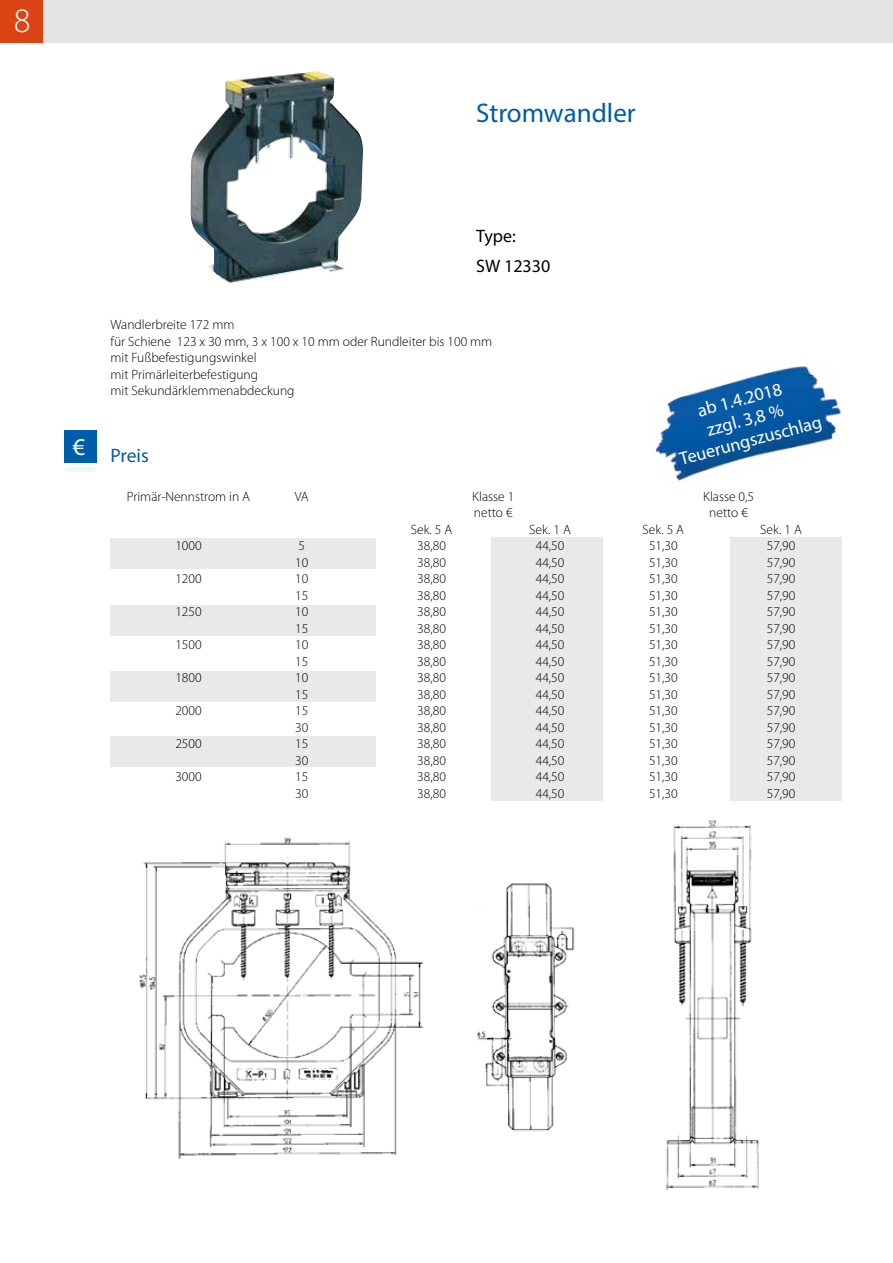
<style>
.page{position:relative;width:893px;height:1263px;background:#fff}
.page>*{position:absolute;margin:0;border:0;box-sizing:border-box;transform-origin:0 0}
.t1{font:300 34.35px "Myriad Pro";color:#fff}
.t2{font:27px "Myriad Pro";color:#005da9}
.t3{font:19.5px "Myriad Pro";letter-spacing:-.005em;color:#005da9}
.t4{font:18.3px/21px "Myriad Pro";color:#fff;text-align:center}
.t5{font:18px/30px "Myriad Pro";color:#000}
.t6{font:300 13.5px/16.5px "Myriad Pro";color:#000}
</style>
<div class="page">
<div style="left:0;top:0;width:893px;height:43px;background:#e3e3e3"></div>
<div style="left:0;top:0;width:43px;height:43px;background:#da4415"></div>
<img style="left:666px;top:820px;width:93px;height:370px">
<img style="left:139px;top:837px;width:285px;height:322px">
<img style="left:190px;top:71px;width:173px;height:212px">
<img style="left:477px;top:883px;width:98px;height:248px">
<div style="left:731px;top:537px;width:111px;height:263px;background:#e9e9e9"></div>
<div style="left:492px;top:537px;width:111px;height:263px;background:#e9e9e9"></div>
<div style="left:111px;top:538px;width:265px;height:31px;background:#e9e9e9"></div>
<div style="left:111px;top:605px;width:265px;height:31px;background:#e9e9e9"></div>
<div style="left:111px;top:671px;width:265px;height:31px;background:#e9e9e9"></div>
<div style="left:111px;top:736px;width:265px;height:31px;background:#e9e9e9"></div>
<div style="left:64px;top:467px;width:32px;height:6px;background:#f4f4f4"></div>
<div style="left:64px;top:431px;width:32px;height:32px;background:#005da9"></div>
<img style="left:655px;top:366px;width:186px;height:115px">
<h1 class="t1" style="left:14px;top:0;width:18px">8</h1>
<h2 class="t2" style="left:476px;top:97px;width:161px">Stromwandler</h2>
<h3 class="t5" style="left:476px;top:221px;width:76px">Type:<br>SW 12330</h3>
<p class="t6" style="left:111px;top:316px;width:383px">Wandlerbreite 172 mm<br>für Schiene 123 x 30 mm, 3 x 100 x 10 mm oder Rundleiter bis 100 mm mit Fußbefestigungswinkel<br>mit Primärleiterbefestigung<br>mit Sekundärklemmenabdeckung</p>
<h3 class="t4" style="left:666px;top:408px;width:148px;rotate:-15deg">ab 1.4.2018<br>zzgl. 3,8 %<br>Teuerungszuschlag</h3>
<h3 class="t3" style="left:73px;top:444px;width:78px"><sup>€</sup> Preis</h3>
<p class="t6" style="left:127px;top:488px;width:125px">Primär-Nennstrom in A</p>
<p class="t6" style="left:295px;top:488px;width:15px">VA</p>
<p class="t6" style="left:472px;top:488px;width:44px">Klasse 1</p>
<p class="t6" style="left:703px;top:488px;width:53px">Klasse 0,5</p>
<p class="t6" style="left:474px;top:505px;width:40px">netto €</p>
<p class="t6" style="left:709px;top:505px;width:40px">netto €</p>
<p class="t6" style="left:411px;top:521px;width:43px">Sek. 5 A</p>
<p class="t6" style="left:529px;top:521px;width:43px">Sek. 1 A</p>
<p class="t6" style="left:643px;top:521px;width:43px">Sek. 5 A</p>
<p class="t6" style="left:760px;top:521px;width:43px">Sek. 1 A</p>
<p class="t6" style="left:175px;top:538px;width:28px">1000</p>
<p class="t6" style="left:299px;top:538px;width:8px">5</p>
<p class="t6" style="left:417px;top:538px;width:30px">38,80</p>
<p class="t6" style="left:536px;top:538px;width:30px">44,50</p>
<p class="t6" style="left:649px;top:538px;width:30px">51,30</p>
<p class="t6" style="left:767px;top:538px;width:30px">57,90</p>
<p class="t6" style="left:295px;top:554px;width:15px">10</p>
<p class="t6" style="left:417px;top:554px;width:30px">38,80</p>
<p class="t6" style="left:536px;top:554px;width:30px">44,50</p>
<p class="t6" style="left:649px;top:554px;width:30px">51,30</p>
<p class="t6" style="left:767px;top:554px;width:30px">57,90</p>
<p class="t6" style="left:175px;top:571px;width:28px">1200</p>
<p class="t6" style="left:295px;top:571px;width:15px">10</p>
<p class="t6" style="left:417px;top:571px;width:30px">38,80</p>
<p class="t6" style="left:536px;top:571px;width:30px">44,50</p>
<p class="t6" style="left:649px;top:571px;width:30px">51,30</p>
<p class="t6" style="left:767px;top:571px;width:30px">57,90</p>
<p class="t6" style="left:295px;top:587px;width:15px">15</p>
<p class="t6" style="left:417px;top:587px;width:30px">38,80</p>
<p class="t6" style="left:536px;top:587px;width:30px">44,50</p>
<p class="t6" style="left:649px;top:587px;width:30px">51,30</p>
<p class="t6" style="left:767px;top:587px;width:30px">57,90</p>
<p class="t6" style="left:175px;top:604px;width:28px">1250</p>
<p class="t6" style="left:295px;top:604px;width:15px">10</p>
<p class="t6" style="left:417px;top:604px;width:30px">38,80</p>
<p class="t6" style="left:536px;top:604px;width:30px">44,50</p>
<p class="t6" style="left:649px;top:604px;width:30px">51,30</p>
<p class="t6" style="left:767px;top:604px;width:30px">57,90</p>
<p class="t6" style="left:295px;top:620px;width:15px">15</p>
<p class="t6" style="left:417px;top:620px;width:30px">38,80</p>
<p class="t6" style="left:536px;top:620px;width:30px">44,50</p>
<p class="t6" style="left:649px;top:620px;width:30px">51,30</p>
<p class="t6" style="left:767px;top:620px;width:30px">57,90</p>
<p class="t6" style="left:175px;top:637px;width:28px">1500</p>
<p class="t6" style="left:295px;top:637px;width:15px">10</p>
<p class="t6" style="left:417px;top:637px;width:30px">38,80</p>
<p class="t6" style="left:536px;top:637px;width:30px">44,50</p>
<p class="t6" style="left:649px;top:637px;width:30px">51,30</p>
<p class="t6" style="left:767px;top:637px;width:30px">57,90</p>
<p class="t6" style="left:295px;top:653px;width:15px">15</p>
<p class="t6" style="left:417px;top:653px;width:30px">38,80</p>
<p class="t6" style="left:536px;top:653px;width:30px">44,50</p>
<p class="t6" style="left:649px;top:653px;width:30px">51,30</p>
<p class="t6" style="left:767px;top:653px;width:30px">57,90</p>
<p class="t6" style="left:175px;top:669px;width:28px">1800</p>
<p class="t6" style="left:295px;top:669px;width:15px">10</p>
<p class="t6" style="left:417px;top:669px;width:30px">38,80</p>
<p class="t6" style="left:536px;top:669px;width:30px">44,50</p>
<p class="t6" style="left:649px;top:669px;width:30px">51,30</p>
<p class="t6" style="left:767px;top:669px;width:30px">57,90</p>
<p class="t6" style="left:295px;top:686px;width:15px">15</p>
<p class="t6" style="left:417px;top:686px;width:30px">38,80</p>
<p class="t6" style="left:536px;top:686px;width:30px">44,50</p>
<p class="t6" style="left:649px;top:686px;width:30px">51,30</p>
<p class="t6" style="left:767px;top:686px;width:30px">57,90</p>
<p class="t6" style="left:175px;top:702px;width:28px">2000</p>
<p class="t6" style="left:295px;top:702px;width:15px">15</p>
<p class="t6" style="left:417px;top:702px;width:30px">38,80</p>
<p class="t6" style="left:536px;top:702px;width:30px">44,50</p>
<p class="t6" style="left:649px;top:702px;width:30px">51,30</p>
<p class="t6" style="left:767px;top:702px;width:30px">57,90</p>
<p class="t6" style="left:295px;top:719px;width:15px">30</p>
<p class="t6" style="left:417px;top:719px;width:30px">38,80</p>
<p class="t6" style="left:536px;top:719px;width:30px">44,50</p>
<p class="t6" style="left:649px;top:719px;width:30px">51,30</p>
<p class="t6" style="left:767px;top:719px;width:30px">57,90</p>
<p class="t6" style="left:175px;top:735px;width:28px">2500</p>
<p class="t6" style="left:295px;top:735px;width:15px">15</p>
<p class="t6" style="left:417px;top:735px;width:30px">38,80</p>
<p class="t6" style="left:536px;top:735px;width:30px">44,50</p>
<p class="t6" style="left:649px;top:735px;width:30px">51,30</p>
<p class="t6" style="left:767px;top:735px;width:30px">57,90</p>
<p class="t6" style="left:295px;top:752px;width:15px">30</p>
<p class="t6" style="left:417px;top:752px;width:30px">38,80</p>
<p class="t6" style="left:536px;top:752px;width:30px">44,50</p>
<p class="t6" style="left:649px;top:752px;width:30px">51,30</p>
<p class="t6" style="left:767px;top:752px;width:30px">57,90</p>
<p class="t6" style="left:175px;top:768px;width:28px">3000</p>
<p class="t6" style="left:295px;top:768px;width:15px">15</p>
<p class="t6" style="left:417px;top:768px;width:30px">38,80</p>
<p class="t6" style="left:536px;top:768px;width:30px">44,50</p>
<p class="t6" style="left:649px;top:768px;width:30px">51,30</p>
<p class="t6" style="left:767px;top:768px;width:30px">57,90</p>
<p class="t6" style="left:295px;top:785px;width:15px">30</p>
<p class="t6" style="left:417px;top:785px;width:30px">38,80</p>
<p class="t6" style="left:536px;top:785px;width:30px">44,50</p>
<p class="t6" style="left:649px;top:785px;width:30px">51,30</p>
<p class="t6" style="left:767px;top:785px;width:30px">57,90</p>
</div>
